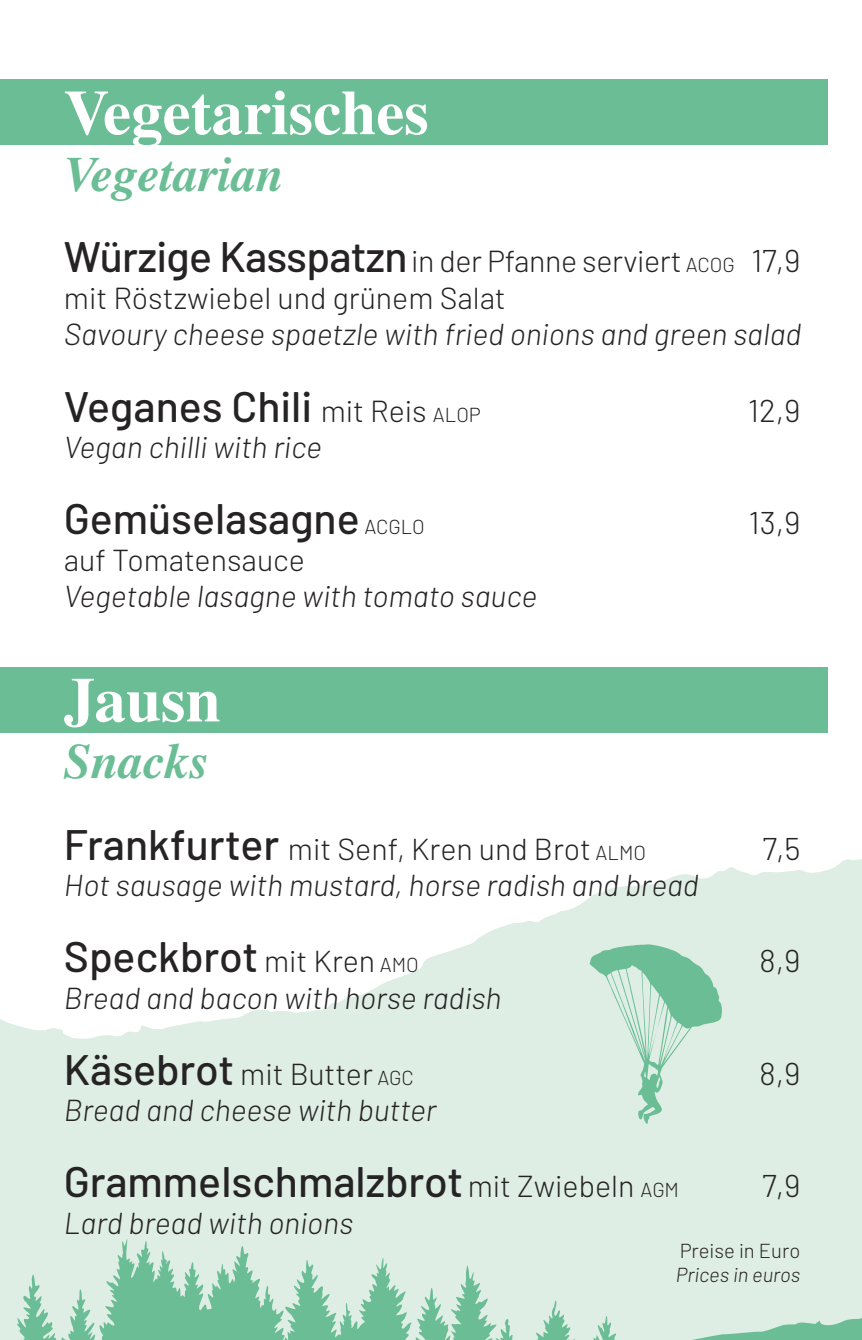
<style>
.page{position:relative;width:862px;height:1340px;background:#fff}
.page>*{position:absolute;margin:0;border:0;box-sizing:border-box;transform-origin:0 0}
.t1{font:700 63px "Times CE";color:#fff}
.t2{font:italic 700 49.5px "Times CE";color:#6abd94}
.t3{font:500 42.75px "Barlow";color:#262324}
.t4{font:300 31.5px "Barlow";color:#262324}
.t5{font:italic 300 30.38px "Barlow";color:#262324}
.t6{font:300 30.38px/36.4px "Barlow";color:#262324}
.t7{font:italic 300 20.25px "Barlow";color:#262324}
.t8{font:300 20.25px "Barlow";color:#262324}
.s1{font-weight:500;font-size:42.75px}
.s2{font-size:20.25px}
.s3{font-size:31.5px}
.s4{font-weight:300;font-size:30.38px}
.s5{font-weight:300;font-size:20.25px}
</style>
<div class="page">
<svg style="left:0;top:859px;width:861px;height:375px;fill:#deeee4"></svg>
<div style="left:182px;top:1149px;width:679px;height:85px;background:#deeee4"></div>
<div style="left:0;top:80px;width:827px;height:65px;background:#6abd94"></div>
<svg style="left:0;top:1234px;width:861px;height:105px;fill:#deeee4"></svg>
<div style="left:0;top:666px;width:827px;height:66px;background:#6abd94"></div>
<svg style="left:589px;top:944px;width:132px;height:179px"></svg>
<h1 class="t1" style="left:64px;top:75px;width:366px">Vegetarisches</h1>
<h2 class="t2" style="left:64px;top:145px;width:222px">Vegetarian</h2>
<p class="t6" style="left:64px;top:242px;width:737px"><span class="s1">Würzige Kasspatzn</span>in der Pfanne serviert <span class="s2">ACOG</span> <span class="s3">17,9 </span>mit Röstzwiebel und grünem Salat</p>
<p class="t5" style="left:64px;top:315px;width:738px">Savoury cheese spaetzle with fried onions and green salad</p>
<h3 class="t3" style="left:64px;top:379px;width:418px">Veganes Chili <span class="s4">mit Reis</span> <span class="s5">ALOP</span></h3>
<p class="t4" style="left:747px;top:390px;width:54px">12,9</p>
<p class="t5" style="left:64px;top:428px;width:259px">Vegan chilli with rice</p>
<h3 class="t3" style="left:64px;top:492px;width:362px">Gemüselasagne <span class="s5">ACGLO</span></h3>
<p class="t4" style="left:748px;top:503px;width:53px">13,9</p>
<p class="t6" style="left:64px;top:540px;width:242px">auf Tomatensauce</p>
<p class="t5" style="left:64px;top:577px;width:474px">Vegetable lasagne with tomato sauce</p>
<h1 class="t1" style="left:64px;top:662px;width:158px">Jausn</h1>
<h2 class="t2" style="left:64px;top:732px;width:147px">Snacks</h2>
<p class="t6" style="left:64px;top:829px;width:583px"><span class="s1">Frankfurter</span> mit Senf, Kren und Brot <span class="s2">ALMO</span></p>
<p class="t4" style="left:762px;top:828px;width:39px">7,5</p>
<p class="t5" style="left:64px;top:866px;width:636px">Hot sausage with mustard, horse radish and bread</p>
<h3 class="t3" style="left:64px;top:930px;width:356px">Speckbrot <span class="s4">mit Kren</span> <span class="s5">AMO</span></h3>
<p class="t4" style="left:759px;top:941px;width:42px">8,9</p>
<p class="t5" style="left:64px;top:979px;width:439px">Bread and bacon with horse radish</p>
<p class="t6" style="left:64px;top:1054px;width:351px"><span class="s1">Käsebrot</span> mit Butter <span class="s2">AGC</span></p>
<p class="t4" style="left:759px;top:1053px;width:42px">8,9</p>
<p class="t5" style="left:64px;top:1091px;width:374px">Bread and cheese with butter</p>
<h3 class="t3" style="left:64px;top:1155px;width:616px">Grammelschmalzbrot <span class="s4">mit Zwiebeln</span> <span class="s5">AGM</span></h3>
<p class="t4" style="left:761px;top:1166px;width:40px">7,9</p>
<p class="t5" style="left:64px;top:1204px;width:290px">Lard bread with onions</p>
<p class="t8" style="left:679px;top:1238px;width:122px">Preise in Euro</p>
<p class="t7" style="left:675px;top:1262px;width:126px">Prices in euros</p>
</div>
